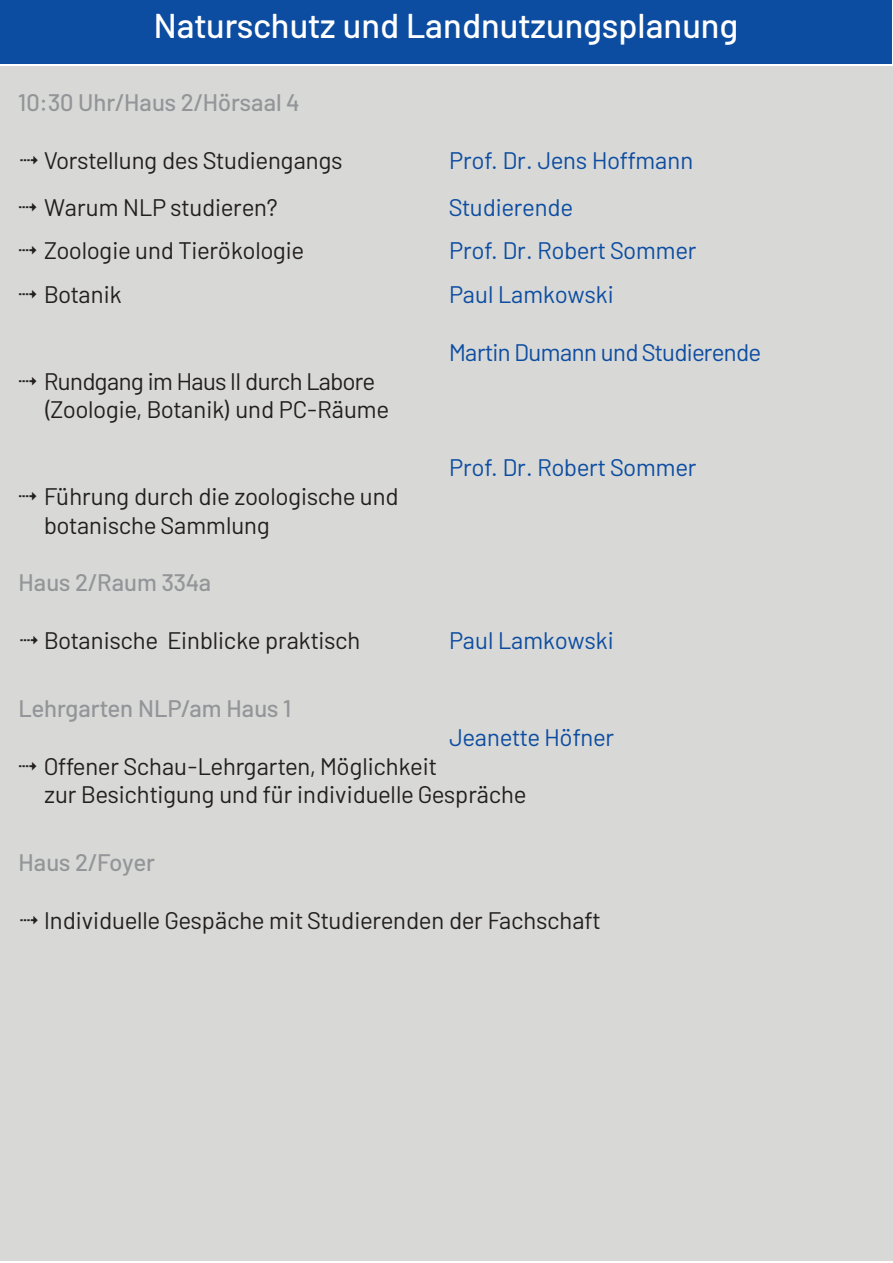
<style>
.page{position:relative;width:893px;height:1263px;background:#fff}
.page>*{position:absolute;margin:0;border:0;box-sizing:border-box;transform-origin:0 0}
.t1{font:500 34.5px "Barlow";color:#fff}
.t2{font:24px/28.8px "Barlow";color:#231f20}
.t3{font:24px "Barlow";color:#0d4da1}
.t4{font:500 24px "Barlow";color:#939598}
.t5{font:24px/28.8px "Barlow";letter-spacing:-.02em;color:#231f20}
.t6{font:24px "Barlow";letter-spacing:-.02em;color:#0d4da1}
</style>
<div class="page">
<div style="left:0;top:66px;width:893px;height:1195px;background:#d8d9d7"></div>
<div style="left:0;top:0;width:892px;height:63px;background:#0d4da1"></div>
<p class="t1" style="left:154px;top:1px;width:586px">Naturschutz und Landnutzungsplanung</p>
<p class="t4" style="left:19px;top:85px;width:282px">10:30 Uhr/Haus 2/Hörsaal 4</p>
<p class="t2" style="left:19px;top:144px;width:326px">✔ Vorstellung des Studiengangs</p>
<p class="t3" style="left:449px;top:143px;width:246px">Prof. Dr. Jens Hoffmann</p>
<p class="t2" style="left:17px;top:191px;width:262px">✔ Warum NLP studieren?</p>
<p class="t3" style="left:449px;top:190px;width:125px">Studierende</p>
<p class="t2" style="left:17px;top:234px;width:289px">✔ Zoologie und Tierökologie</p>
<p class="t3" style="left:449px;top:233px;width:249px">Prof. Dr. Robert Sommer</p>
<p class="t2" style="left:17px;top:278px;width:106px">✔ Botanik</p>
<p class="t3" style="left:449px;top:277px;width:166px">Paul Lamkowski</p>
<p class="t5" style="left:44px;top:365px;width:346px;text-indent:-27px">✔ Rundgang im Haus II durch Labore (Zoologie, Botanik) und PC-Räume</p>
<p class="t2" style="left:44px;top:480px;width:356px;text-indent:-27px">✔ Führung durch die zoologische und botanische Sammlung</p>
<p class="t4" style="left:19px;top:565px;width:194px">Haus 2/Raum 334a</p>
<p class="t6" style="left:449px;top:335px;width:313px">Martin Dumann und Studierende</p>
<p class="t3" style="left:449px;top:450px;width:249px">Prof. Dr. Robert Sommer</p>
<p class="t2" style="left:19px;top:624px;width:343px">✔ Botanische Einblicke praktisch</p>
<p class="t3" style="left:449px;top:623px;width:166px">Paul Lamkowski</p>
<p class="t4" style="left:19px;top:691px;width:274px">Lehrgarten NLP/am Haus 1</p>
<p class="t3" style="left:449px;top:720px;width:167px">Jeanette Höfner</p>
<p class="t2" style="left:44px;top:750px;width:484px;text-indent:-27px">✔ Offener Schau-Lehrgarten, Möglichkeit<br>zur Besichtigung und für individuelle Gespräche</p>
<p class="t4" style="left:19px;top:845px;width:138px">Haus 2/Foyer</p>
<p class="t2" style="left:19px;top:904px;width:583px">✔ Individuelle Gespäche mit Studierenden der Fachschaft</p>
</div>
